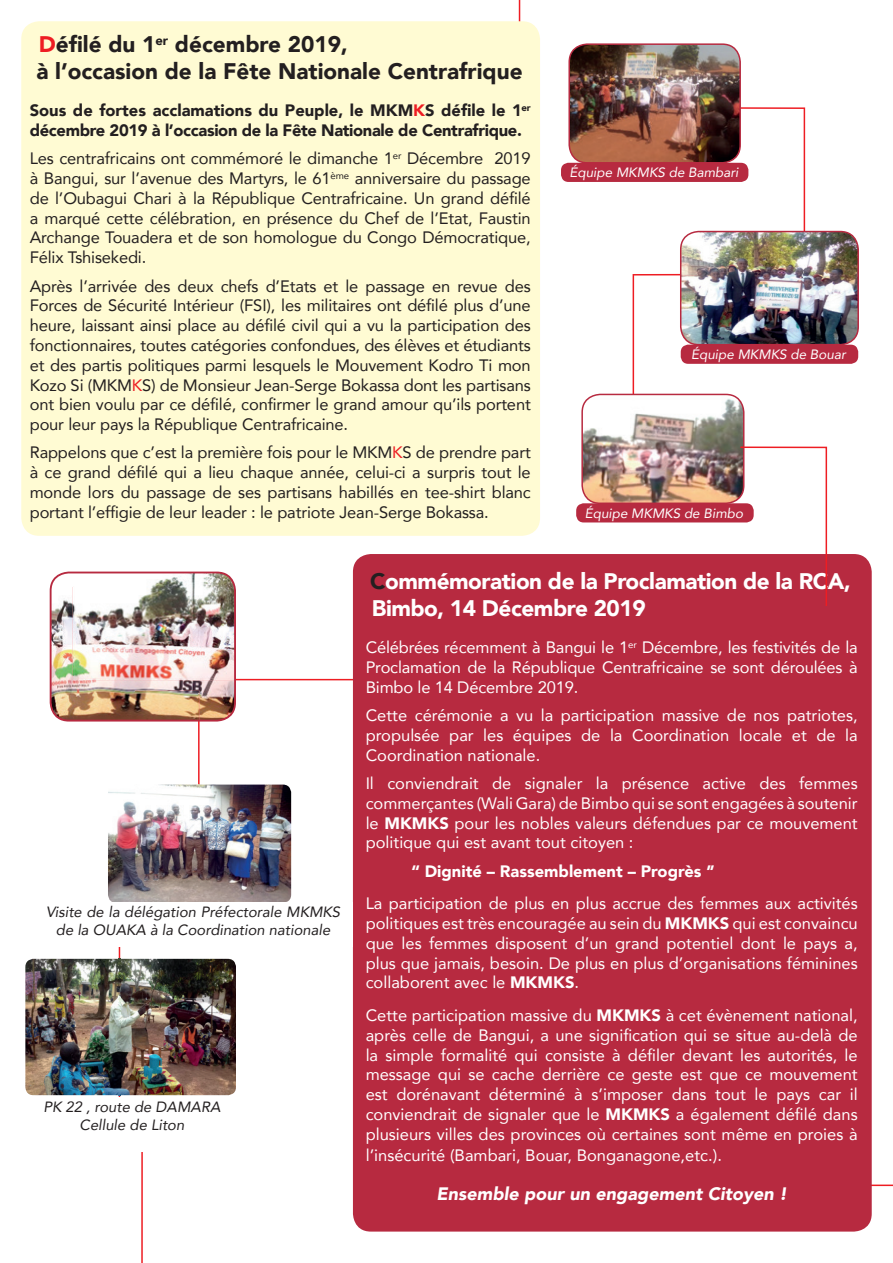
<style>
.page{position:relative;width:893px;height:1263px;background:#fff}
.page>*{position:absolute;margin:0;border:0;box-sizing:border-box;transform-origin:0 0}
.t1{font:900 22.5px/27px "Avenir";color:#231f20}
.t2{font:900 22.5px/27px "Avenir";letter-spacing:-.02em;color:#fff}
.t3{font:italic 900 18px "Avenir";color:#fff}
.t4{font:16.5px/19.8px "Avenir";color:#fff;text-align:justify}
.t5{font:16.5px/19.8px "Avenir";letter-spacing:-.01em;color:#231f20;text-align:justify}
.t6{font:900 16.5px/19.8px "Avenir";letter-spacing:-.02em;color:#231f20}
.t7{font:900 16.5px "Avenir";color:#fff}
.t8{font:italic 14.85px/17.9px "Avenir";color:#231f20;text-align:center}
.t9{font:italic 13.5px "Avenir";color:#fff}
.s1{color:#ee1d23}
.s2{color:#231f20}
.s3{font-weight:900}
</style>
<div class="page">
<svg style="left:740px;top:107px;width:65px;height:124px"></svg>
<svg style="left:135px;top:721px;width:65px;height:63px"></svg>
<svg style="left:236px;top:587px;width:117px;height:93px"></svg>
<svg style="left:32px;top:947px;width:119px;height:316px"></svg>
<hr style="left:519px;top:0;width:1px;height:445px;background:#ee1d23">
<div style="left:21px;top:21px;width:519px;height:515px;background:#fffbd3;border-radius:18px"></div>
<div style="left:353px;top:554px;width:519px;height:677px;background:#b72a40;border-radius:18px"></div>
<img style="left:51px;top:572px;width:184px;height:149px">
<img style="left:135px;top:690px;width:65px;height:28px">
<img style="left:73px;top:587px;width:160px;height:93px">
<div style="left:50px;top:572px;width:186px;height:149px;border:2px solid #b72a40;border-radius:18px"></div>
<img style="left:681px;top:232px;width:177px;height:113px">
<img style="left:804px;top:234px;width:1px;height:45px">
<div style="left:680px;top:231px;width:179px;height:114px;border:2px solid #b72a40;border-radius:18px"></div>
<div style="left:681px;top:345px;width:177px;height:19px;background:#b72a40;border-radius:7px"></div>
<img style="left:582px;top:394px;width:162px;height:109px">
<svg style="left:633px;top:274px;width:64px;height:130px"></svg>
<div style="left:581px;top:394px;width:163px;height:110px;border:2px solid #b72a40;border-radius:18px"></div>
<div style="left:576px;top:503px;width:178px;height:19px;background:#b72a40;border-radius:7px"></div>
<img style="left:569px;top:45px;width:171px;height:118px">
<div style="left:568px;top:43px;width:173px;height:121px;border:2px solid #b72a40;border-radius:18px"></div>
<div style="left:561px;top:163px;width:187px;height:19px;background:#b72a40;border-radius:7px"></div>
<img style="left:108px;top:784px;width:183px;height:118px">
<img style="left:198px;top:784px;width:2px;height:109px">
<img style="left:25px;top:959px;width:211px;height:136px">
<img style="left:119px;top:959px;width:1px;height:136px">
<div style="left:28px;top:1097px;width:208px;height:54px;background:#fff"></div>
<svg style="left:739px;top:446px;width:89px;height:160px"></svg>
<h1 class="t1" style="left:36px;top:30px;width:488px"><span class="s1">D</span>éfilé du 1<sup>er</sup> décembre 2019,<br>à l’occasion de la Fête Nationale Centrafrique</h1>
<p class="t6" style="left:30px;top:100px;width:503px">Sous de fortes acclamations du Peuple, le MKM<span class="s1">K</span>S défile le 1<sup>er </sup>décembre 2019 à l’occasion de la Fête Nationale de Centrafrique.</p>
<p class="t5" style="left:30px;top:148px;width:503px">Les centrafricains ont commémoré le dimanche 1<sup>er</sup> Décembre 2019 à Bangui, sur l’avenue des Martyrs, le 61<sup>ème</sup> anniversaire du passage de l’Oubagui Chari à la République Centrafricaine. Un grand défilé a marqué cette célébration, en présence du Chef de l’Etat, Faustin Archange Touadera et de son homologue du Congo Démocratique, Félix Tshisekedi.</p>
<p class="t5" style="left:30px;top:275px;width:503px">Après l’arrivée des deux chefs d’Etats et le passage en revue des Forces de Sécurité Intérieur (FSI), les militaires ont défilé plus d’une heure, laissant ainsi place au défilé civil qui a vu la participation des fonctionnaires, toutes catégories confondues, des élèves et étudiants et des partis politiques parmi lesquels le Mouvement Kodro Ti mon Kozo Si (MKM<span class="s1">K</span>S) de Monsieur Jean-Serge Bokassa dont les partisans ont bien voulu par ce défilé, confirmer le grand amour qu’ils portent pour leur pays la République Centrafricaine.</p>
<p class="t5" style="left:30px;top:442px;width:503px">Rappelons que c’est la première fois pour le MKM<span class="s1">K</span>S de prendre part à ce grand défilé qui a lieu chaque année, celui-ci a surpris tout le monde lors du passage de ses partisans habillés en tee-shirt blanc portant l’effigie de leur leader : le patriote Jean-Serge Bokassa.</p>
<p class="t9" style="left:569px;top:164px;width:171px">Équipe MKMKS de Bambari</p>
<p class="t9" style="left:691px;top:346px;width:156px">Équipe MKMKS de Bouar</p>
<p class="t9" style="left:585px;top:505px;width:160px">Équipe MKMKS de Bimbo</p>
<p class="t8" style="left:46px;top:903px;width:296px">Visite de la délégation Préfectorale MKMKS de la OUAKA à la Coordination nationale</p>
<p class="t8" style="left:43px;top:1098px;width:179px">PK 22 , route de DAMARA<br>Cellule de Liton</p>
<h1 class="t2" style="left:370px;top:567px;width:482px"><span class="s2">C</span>ommémoration de la Proclamation de la RCA,<br>Bimbo, 14 Décembre 2019</h1>
<p class="t4" style="left:366px;top:637px;width:494px">Célébrées récemment à Bangui le 1<sup>er</sup> Décembre, les festivités de la Proclamation de la République Centrafricaine se sont déroulées à Bimbo le 14 Décembre 2019.</p>
<p class="t4" style="left:366px;top:705px;width:494px">Cette cérémonie a vu la participation massive de nos patriotes, propulsée par les équipes de la Coordination locale et de la Coordination nationale.</p>
<p class="t4" style="left:366px;top:773px;width:494px">Il conviendrait de signaler la présence active des femmes commerçantes (Wali Gara) de Bimbo qui se sont engagées à soutenir le <span class="s3">MKMKS</span> pour les nobles valeurs défendues par ce mouvement politique qui est avant tout citoyen :</p>
<p class="t7" style="left:412px;top:857px;width:305px">‘‘ Dignité – Rassemblement – Progrès ’’</p>
<p class="t4" style="left:366px;top:893px;width:494px">La participation de plus en plus accrue des femmes aux activités politiques est très encouragée au sein du <span class="s3">MKMKS</span> qui est convaincu que les femmes disposent d’un grand potentiel dont le pays a, plus que jamais, besoin. De plus en plus d’organisations féminines collaborent avec le <span class="s3">MKMKS</span>.</p>
<p class="t4" style="left:366px;top:1005px;width:494px">Cette participation massive du <span class="s3">MKMKS</span> à cet évènement national, après celle de Bangui, a une signification qui se situe au-delà de la simple formalité qui consiste à défiler devant les autorités, le message qui se cache derrière ce geste est que ce mouvement est dorénavant déterminé à s’imposer dans tout le pays car il conviendrait de signaler que le <span class="s3">MKMKS</span> a également défilé dans plusieurs villes des provinces où certaines sont même en proies à</p>
<p class="t4" style="left:366px;top:1145px;width:358px">l’insécurité (Bambari, Bouar, Bonganagone,etc.).</p>
<p class="t3" style="left:436px;top:1179px;width:352px">Ensemble pour un engagement Citoyen !</p>
</div>
